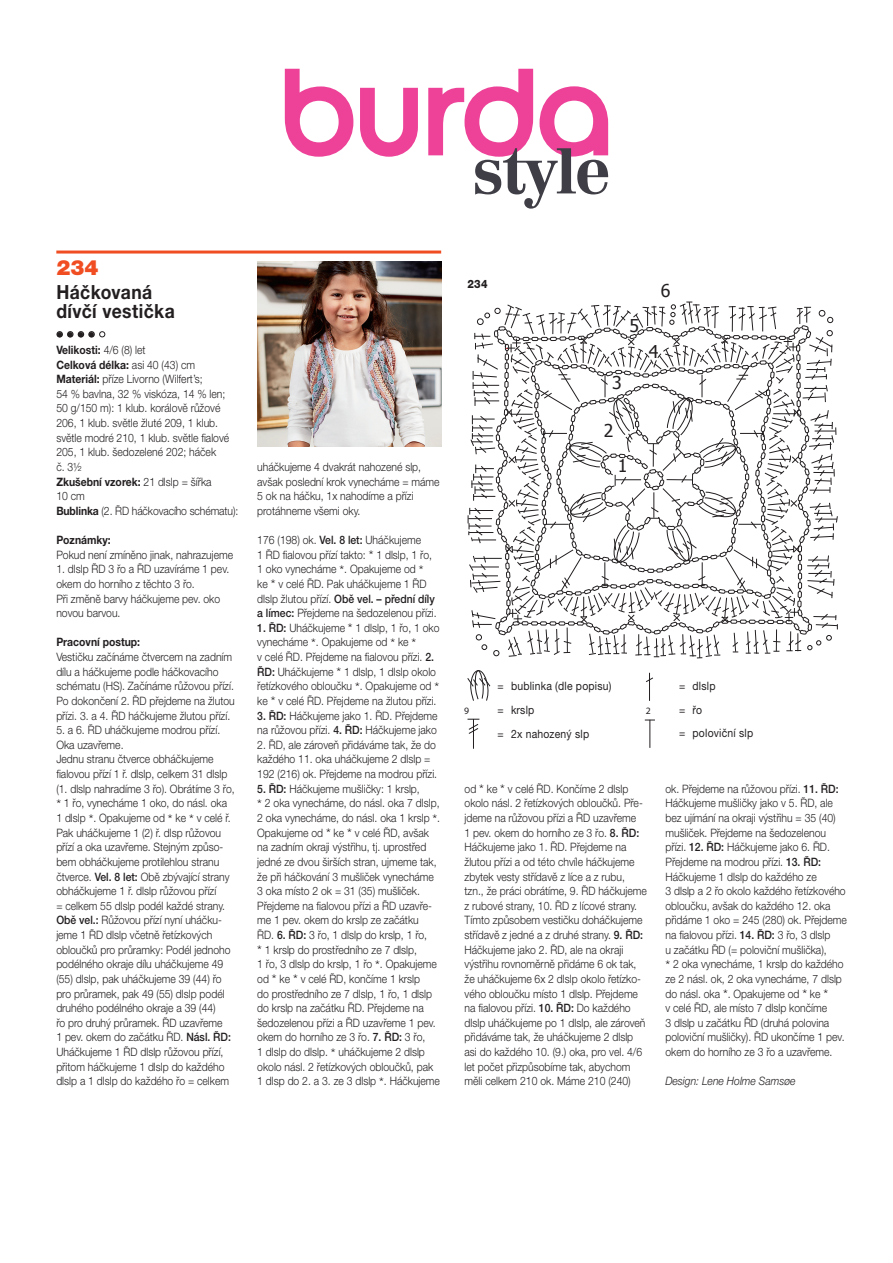
<style>
.page{position:relative;width:893px;height:1263px;background:#fff}
.page>*{position:absolute;margin:0;border:0;box-sizing:border-box;transform-origin:0 0}
.číslo_linka{font:900 21px "Helvetica Neue CE";color:#f04d22}
.titulek_13_14_bold_9{font:700 19.5px/19.5px "Helvetica Neue CE";letter-spacing:.025em;color:#231f20;scale:.9 1}
.t1{font:17.7px "Tahoma";color:#231f20}
.text{font:300 11.55px/14.7px "Helvetica Neue CE";color:#231f20;scale:.9 1}
.text-2{font:700 11.55px "Helvetica Neue CE";color:#231f20;scale:.9 1}
.signatur_text_STRIKK{font:11.55px "Helvetica Neue CE";letter-spacing:.02em;color:#231f20;scale:.9 1}
.text_kurzíva{font:italic 300 11.55px "Helvetica Neue CE";color:#231f20;scale:.9 1}
.schema_tit{font:800 11.55px "Helvetica Neue CE";color:#231f20;scale:.9 1}
.signatur_text_STRIKK-2{font:9.75px "Myriad Pro";color:#231f20}
.t2{font:9px "Wingdings";color:#231f20}
.s1{font-weight:300}
.s2{font-weight:700}
.s3{font-size:13.5px}
.s4{font-weight:500}
</style>
<div class="page">
<svg style="left:360px;top:88px;width:58px;height:69px"></svg>
<svg style="left:285px;top:69px;width:68px;height:88px"></svg>
<svg style="left:428px;top:69px;width:180px;height:140px"></svg>
<hr style="left:56px;top:251px;width:385px;height:3px;background:#f04d22">
<svg style="left:56px;top:331px;width:49px;height:7px"></svg>
<img style="left:257px;top:261px;width:184px;height:186px">
<svg style="left:467px;top:670px;width:24px;height:31px"></svg>
<hr style="left:473px;top:719px;width:1px;height:30px;background:#231f20">
<svg style="left:467px;top:719px;width:12px;height:15px"></svg>
<svg style="left:468px;top:301px;width:370px;height:358px"></svg>
<svg style="left:646px;top:673px;width:7px;height:28px"></svg>
<svg style="left:645px;top:720px;width:10px;height:28px"></svg>
<p class="číslo_linka" style="left:56px;top:256px;width:44px">234</p>
<p class="titulek_13_14_bold_9" style="left:56px;top:282px;width:133px">Háčkovaná dívčí vestička</p>
<p class="t2" style="left:56px;top:329px;width:40px">●●●●</p>
<p class="text-2" style="left:56px;top:343px;width:101px">Velikosti: <span class="s1">4/6 (8) let</span></p>
<p class="text-2" style="left:56px;top:358px;width:156px">Celková délka: <span class="s1">asi 40 (43) cm</span></p>
<p class="text" style="left:56px;top:372px;width:194px"><span class="s2">Materiál:</span> příze Livorno (Wilfert’s;<br>54 % bavlna, 32 % viskóza, 14 % len;<br>50 g/150 m): 1 klub. korálově růžové<br>206, 1 klub. světle žluté 209, 1 klub. světle modré 210, 1 klub. světle fialové<br>205, 1 klub. šedozelené 202; háček<br>č. 3½</p>
<p class="text" style="left:56px;top:474px;width:174px"><span class="s2">Zkušební vzorek:</span> 21 dlslp = šířka<br>10 cm</p>
<p class="text" style="left:56px;top:503px;width:204px"><span class="s2">Bublinka</span> (2. ŘD háčkovacího schématu):</p>
<p class="text-2" style="left:56px;top:533px;width:62px">Poznámky:</p>
<p class="text" style="left:56px;top:547px;width:198px">Pokud není zmíněno jinak, nahrazujeme</p>
<p class="text" style="left:56px;top:562px;width:194px">1. dlslp ŘD 3 řo a ŘD uzavíráme 1 pev. okem do horního z těchto 3 řo.</p>
<p class="text" style="left:56px;top:591px;width:184px">Při změně barvy háčkujeme pev. oko novou barvou.</p>
<p class="text-2" style="left:56px;top:636px;width:95px">Pracovní postup:</p>
<p class="text" style="left:56px;top:650px;width:200px">Vestičku začínáme čtvercem na zadním dílu a háčkujeme podle háčkovacího schématu (HS). Začínáme růžovou přízí.<br>Po dokončení 2. ŘD přejdeme na žlutou přízi. 3. a 4. ŘD háčkujeme žlutou přízí.</p>
<p class="text" style="left:56px;top:723px;width:184px">5. a 6. ŘD uháčkujeme modrou přízí.<br>Oka uzavřeme.</p>
<p class="text" style="left:56px;top:752px;width:200px">Jednu stranu čtverce obháčkujeme fialovou přízí 1 ř. dlslp, celkem 31 dlslp (1. dlslp nahradíme 3 řo). Obrátíme 3 řo, <span class="s3">*</span> 1 řo, vynecháme 1 oko, do násl. oka 1 dlslp <span class="s3">*</span>. Opakujeme od <span class="s3">*</span> ke <span class="s3">*</span> v celé ř.<br>Pak uháčkujeme 1 (2) ř. dlsp růžovou přízí a oka uzavřeme. Stejným způso&shy;bem obháčkujeme protilehlou stranu čtverce. <span class="s4">Vel. 8 let:</span> Obě zbývající strany obháčkujeme 1 ř. dlslp růžovou přízí<br>= celkem 55 dlslp podél každé strany.<br><span class="s4">Obě vel.:</span> Růžovou přízí nyní uháčku&shy;jeme 1 ŘD dlslp včetně řetízkových obloučků pro průramky: Podél jednoho podélného okraje dílu uháčkujeme 49 (55) dlslp, pak uháčkujeme 39 (44) řo pro průramek, pak 49 (55) dlslp podél druhého podélného okraje a 39 (44)<br>řo pro druhý průramek. ŘD uzavřeme<br>1 pev. okem do začátku ŘD. <span class="s4">Násl. ŘD:<br></span>Uháčkujeme 1 ŘD dlslp růžovou přízí, přitom háčkujeme 1 dlslp do každého dlslp a 1 dlslp do každého řo = celkem</p>
<p class="schema_tit" style="left:467px;top:278px;width:24px">234</p>
<p class="text" style="left:257px;top:460px;width:204px">uháčkujeme 4 dvakrát nahozené slp, avšak poslední krok vynecháme = máme<br>5 ok na háčku, 1x nahodíme a přízi protáhneme všemi oky.</p>
<p class="t1" style="left:629px;top:314px;width:11px">5</p>
<p class="t1" style="left:612px;top:372px;width:11px">3</p>
<p class="t1" style="left:661px;top:280px;width:11px">6</p>
<p class="t1" style="left:649px;top:340px;width:11px">4</p>
<p class="t1" style="left:604px;top:419px;width:11px">2</p>
<p class="t1" style="left:618px;top:454px;width:11px">1</p>
<p class="text" style="left:257px;top:533px;width:201px">176 (198) ok. <span class="s4">Vel. 8 let:</span> Uháčkujeme<br>1 ŘD fialovou přízí takto: <span class="s3">*</span> 1 dlslp, 1 řo, 1 oko vynecháme <span class="s3">*</span>. Opakujeme od <span class="s3">* </span>ke <span class="s3">*</span> v celé ŘD. Pak uháčkujeme 1 ŘD dlslp žlutou přízí. <span class="s4">Obě vel. – přední díly a límec:</span> Přejdeme na šedozelenou přízi.</p>
<p class="text" style="left:257px;top:620px;width:204px"><span class="s4">1. ŘD:</span> Uháčkujeme <span class="s3">*</span> 1 dlslp, 1 řo, 1 oko vynecháme <span class="s3">*</span>. Opakujeme od <span class="s3">*</span> ke <span class="s3">*<br></span>v celé ŘD. Přejdeme na fialovou přízi. <span class="s4">2.<br>ŘD:</span> Uháčkujeme <span class="s3">*</span> 1 dlslp, 1 dlslp okolo řetízkového obloučku <span class="s3">*</span>. Opakujeme od <span class="s3">* </span>ke <span class="s3">*</span> v celé ŘD. Přejdeme na žlutou přízi.</p>
<p class="text" style="left:257px;top:708px;width:202px"><span class="s4">3. ŘD:</span> Háčkujeme jako 1. ŘD. Přejdeme na růžovou přízi. <span class="s4">4. ŘD:</span> Háčkujeme jako</p>
<p class="text" style="left:257px;top:737px;width:201px">2. ŘD, ale zároveň přidáváme tak, že do každého 11. oka uháčkujeme 2 dlslp =<br>192 (216) ok. Přejdeme na modrou přízi.</p>
<p class="text" style="left:257px;top:781px;width:205px"><span class="s4">5. ŘD:</span> Háčkujeme mušličky: 1 krslp,<br><span class="s3">*</span> 2 oka vynecháme, do násl. oka 7 dlslp, 2 oka vynecháme, do násl. oka 1 krslp <span class="s3">*</span>.<br>Opakujeme od <span class="s3">*</span> ke <span class="s3">*</span> v celé ŘD, avšak na zadním okraji výstřihu, tj. uprostřed jedné ze dvou širších stran, ujmeme tak, že při háčkování 3 mušliček vynecháme 3 oka místo 2 ok = 31 (35) mušliček.<br>Přejdeme na fialovou přízi a ŘD uzavře&shy;me 1 pev. okem do krslp ze začátku<br>ŘD. <span class="s4">6. ŘD:</span> 3 řo, 1 dlslp do krslp, 1 řo,<br><span class="s3">*</span> 1 krslp do prostředního ze 7 dlslp,<br>1 řo, 3 dlslp do krslp, 1 řo <span class="s3">*</span>. Opakujeme od <span class="s3">*</span> ke <span class="s3">*</span> v celé ŘD, končíme 1 krslp<br>do prostředního ze 7 dlslp, 1 řo, 1 dlslp do krslp na začátku ŘD. Přejdeme na šedozelenou přízi a ŘD uzavřeme 1 pev. okem do horního ze 3 řo. <span class="s4">7. ŘD:</span> 3 řo,<br>1 dlslp do dlslp. <span class="s3">*</span> uháčkujeme 2 dlslp okolo násl. 2 řetízkových obloučků, pak 1 dlsp do 2. a 3. ze 3 dlslp <span class="s3">*</span>. Háčkujeme</p>
<p class="text" style="left:465px;top:781px;width:204px">od <span class="s3">*</span> ke <span class="s3">*</span> v celé ŘD. Končíme 2 dlslp okolo násl. 2 řetízkových obloučků. Pře&shy;jdeme na růžovou přízi a ŘD uzavřeme<br>1 pev. okem do horního ze 3 řo. <span class="s4">8. ŘD:<br></span>Háčkujeme jako 1. ŘD. Přejdeme na žlutou přízi a od této chvíle háčkujeme zbytek vesty střídavě z líce a z rubu, tzn., že práci obrátíme, 9. ŘD háčkujeme z rubové strany, 10. ŘD z lícové strany.<br>Tímto způsobem vestičku doháčkujeme střídavě z jedné a z druhé strany. <span class="s4">9. ŘD:<br></span>Háčkujeme jako 2. ŘD, ale na okraji výstřihu rovnoměrně přidáme 6 ok tak, že uháčkujeme 6x 2 dlslp okolo řetízko&shy;vého obloučku místo 1 dlslp. Přejdeme na fialovou přízi. <span class="s4">10. ŘD:</span> Do každého dlslp uháčkujeme po 1 dlslp, ale zároveň přidáváme tak, že uháčkujeme 2 dlslp asi do každého 10. (9.) oka, pro vel. 4/6 let počet přizpůsobíme tak, abychom měli celkem 210 ok. Máme 210 (240)</p>
<p class="text" style="left:665px;top:781px;width:203px">ok. Přejdeme na růžovou přízi. <span class="s4">11. ŘD:<br></span>Háčkujeme mušličky jako v 5. ŘD, ale bez ujímání na okraji výstřihu = 35 (40) mušliček. Přejdeme na šedozelenou přízi. <span class="s4">12. ŘD:</span> Háčkujeme jako 6. ŘD.<br>Přejdeme na modrou přízi. <span class="s4">13. ŘD:<br></span>Háčkujeme 1 dlslp do každého ze<br>3 dlslp a 2 řo okolo každého řetízkového obloučku, avšak do každého 12. oka přidáme 1 oko = 245 (280) ok. Přejdeme na fialovou přízi. <span class="s4">14. ŘD:</span> 3 řo, 3 dlslp<br>u začátku ŘD (= poloviční mušlička),<br><span class="s3">*</span> 2 oka vynecháme, 1 krslp do každého ze 2 násl. ok, 2 oka vynecháme, 7 dlslp do násl. oka <span class="s3">*</span>. Opakujeme od <span class="s3">*</span> ke <span class="s3">*<br></span>v celé ŘD, ale místo 7 dlslp končíme<br>3 dlslp u začátku ŘD (druhá polovina poloviční mušličky). ŘD ukončíme 1 pev. okem do horního ze 3 řo a uzavřeme.</p>
<p class="signatur_text_STRIKK" style="left:497px;top:680px;width:128px">= bublinka (dle popisu)</p>
<p class="signatur_text_STRIKK" style="left:679px;top:680px;width:42px">= dlslp</p>
<p class="signatur_text_STRIKK-2" style="left:464px;top:705px;width:7px">9</p>
<p class="signatur_text_STRIKK" style="left:497px;top:704px;width:42px">= krslp</p>
<p class="signatur_text_STRIKK" style="left:497px;top:728px;width:103px">= 2x nahozený slp</p>
<p class="signatur_text_STRIKK-2" style="left:646px;top:705px;width:7px">2</p>
<p class="signatur_text_STRIKK" style="left:679px;top:704px;width:27px">= řo</p>
<p class="signatur_text_STRIKK" style="left:679px;top:727px;width:84px">= poloviční slp</p>
<p class="text_kurzíva" style="left:665px;top:1075px;width:146px">Design: Lene Holme Samsøe</p>
</div>
